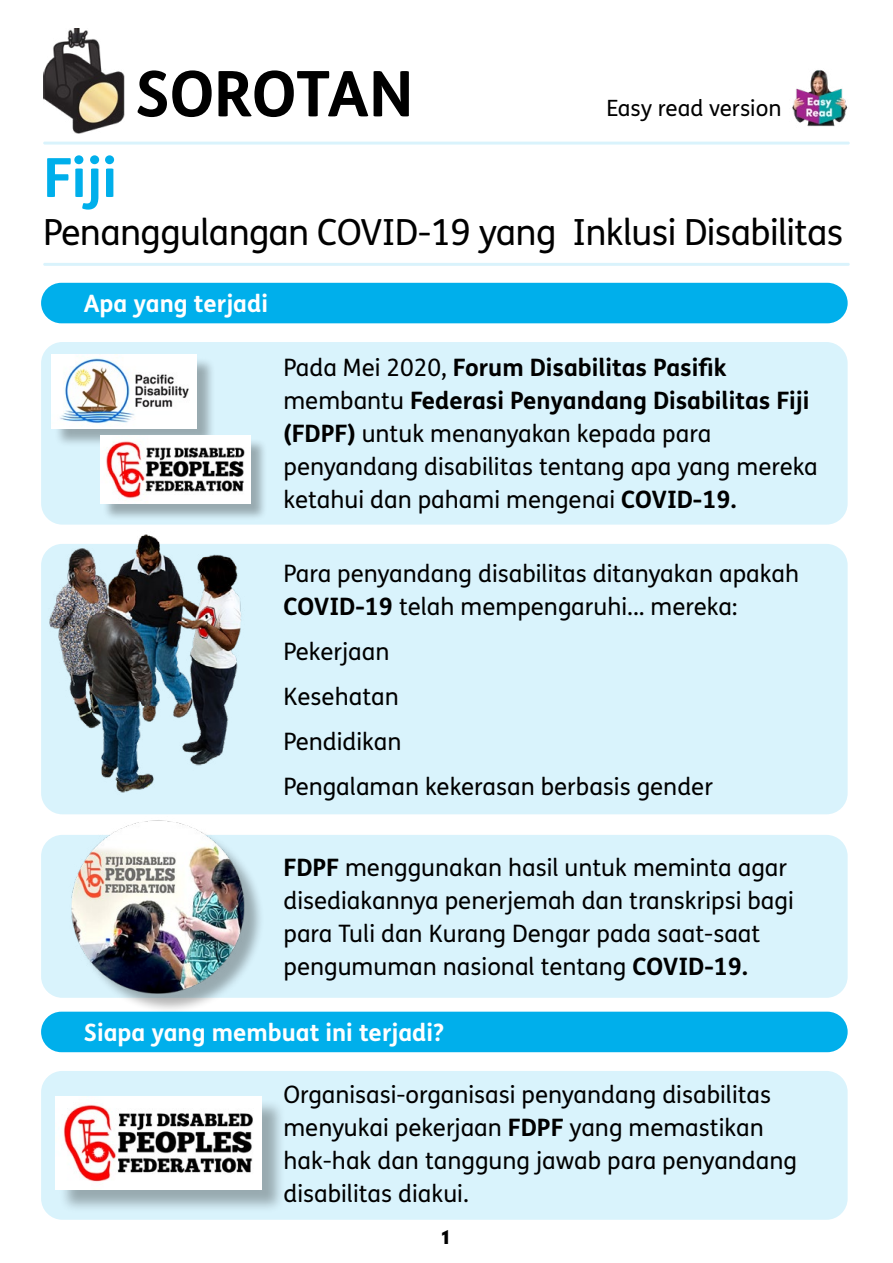
<style>
.page{position:relative;width:893px;height:1263px;background:#fff}
.page>*{position:absolute;margin:0;border:0;box-sizing:border-box;transform-origin:0 0}
.t1{font:700 63px "FS Me";color:#000}
.t2{font:700 54px "FS Me";color:#00afeb}
.t3{font:36px "FS Me";letter-spacing:-.02em;color:#000}
.t4{font:24px/33px "FS Me";color:#000}
.t5{font:700 24px/33px "FS Me";color:#000}
.t6{font:700 24px "FS Me";color:#fff}
.t7{font:22.35px "FS Me";color:#000}
.t8{font:900 21px "Sofia Pro";color:#000}
.s1{font-weight:400}
.s2{font-weight:700}
</style>
<div class="page">
<hr style="left:43px;top:142px;width:807px;height:3px;background:#00afeb;border-radius:2px">
<hr style="left:43px;top:263px;width:807px;height:3px;background:#00afeb;border-radius:2px">
<div style="left:41px;top:342px;width:807px;height:183px;background:#d9f3fc;border-radius:21px"></div>
<div style="left:41px;top:544px;width:807px;height:270px;background:#d9f3fc;border-radius:21px"></div>
<div style="left:41px;top:835px;width:807px;height:163px;background:#d9f3fc;border-radius:21px"></div>
<div style="left:41px;top:1071px;width:807px;height:149px;background:#d9f3fc;border-radius:21px"></div>
<div style="left:41px;top:283px;width:807px;height:40px;background:#00afeb;border-radius:20px"></div>
<div style="left:41px;top:1012px;width:807px;height:40px;background:#00afeb;border-radius:20px"></div>
<img style="left:43px;top:28px;width:81px;height:106px">
<img style="left:792px;top:70px;width:56px;height:57px">
<div style="left:54px;top:356px;width:162px;height:92px;background:#000;opacity:.3"></div>
<img style="left:52px;top:355px;width:145px;height:74px">
<div style="left:103px;top:438px;width:165px;height:83px;background:#000;opacity:.3"></div>
<img style="left:100px;top:435px;width:150px;height:69px">
<img style="left:43px;top:534px;width:198px;height:259px">
<div style="left:74px;top:824px;width:191px;height:189px;background:#000;opacity:.3"></div>
<img style="left:71px;top:820px;width:179px;height:179px">
<div style="left:58px;top:1099px;width:227px;height:115px;background:#000;opacity:.3"></div>
<img style="left:55px;top:1096px;width:206px;height:94px">
<p class="t1" style="left:135px;top:45px;width:280px">SOROTAN</p>
<p class="t7" style="left:606px;top:93px;width:177px">Easy read version</p>
<p class="t2" style="left:43px;top:136px;width:75px">Fiji</p>
<p class="t3" style="left:43px;top:208px;width:802px">Penanggulangan COVID-19 yang Inklusi Disabilitas</p>
<p class="t6" style="left:84px;top:285px;width:186px">Apa yang terjadi</p>
<p class="t5" style="left:283px;top:350px;width:444px"><span class="s1">Pada Mei 2020,</span> Forum Disabilitas Pasifik</p>
<p class="t5" style="left:283px;top:383px;width:527px"><span class="s1">membantu</span> Federasi Penyandang Disabilitas Fiji (FDPF) <span class="s1">untuk menanyakan kepada para</span></p>
<p class="t4" style="left:283px;top:449px;width:536px">penyandang disabilitas tentang apa yang mereka ketahui dan pahami mengenai <span class="s2">COVID-19.</span></p>
<p class="t4" style="left:283px;top:556px;width:517px">Para penyandang disabilitas ditanyakan apakah<br><span class="s2">COVID-19</span> telah mempengaruhi... mereka:</p>
<p class="t4" style="left:283px;top:634px;width:107px">Pekerjaan</p>
<p class="t4" style="left:283px;top:679px;width:117px">Kesehatan</p>
<p class="t4" style="left:283px;top:724px;width:119px">Pendidikan</p>
<p class="t4" style="left:283px;top:769px;width:431px">Pengalaman kekerasan berbasis gender</p>
<p class="t4" style="left:283px;top:850px;width:512px"><span class="s2">FDPF</span> menggunakan hasil untuk meminta agar disediakannya penerjemah dan transkripsi bagi para Tuli dan Kurang Dengar pada saat-saat</p>
<p class="t4" style="left:283px;top:949px;width:466px">pengumuman nasional tentang <span class="s2">COVID-19.</span></p>
<p class="t6" style="left:84px;top:1014px;width:362px">Siapa yang membuat ini terjadi?</p>
<p class="t4" style="left:283px;top:1078px;width:489px">Organisasi-organisasi penyandang disabilitas menyukai pekerjaan <span class="s2">FDPF</span> yang memastikan</p>
<p class="t4" style="left:283px;top:1144px;width:515px">hak-hak dan tanggung jawab para penyandang disabilitas diakui.</p>
<p class="t8" style="left:442px;top:1220px;width:10px">1</p>
</div>
